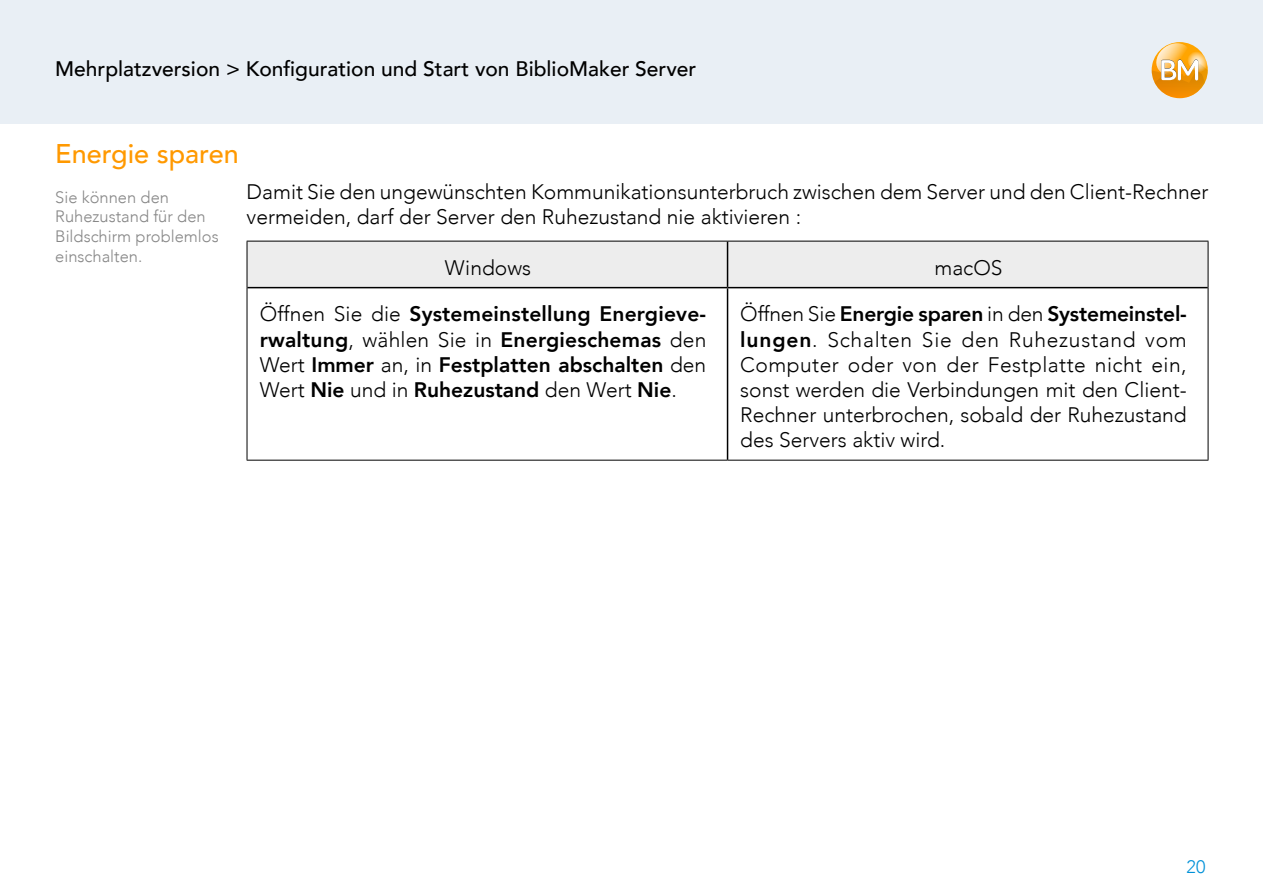
<style>
.page{position:relative;width:1263px;height:893px;background:#fff}
.page>*{position:absolute;margin:0;border:0;box-sizing:border-box;transform-origin:0 0}
.t1{font:500 27px "Avenir";color:#f90}
.t2{font:300 21px/25.2px "Avenir";color:#000}
.t3{font:800 21px/25.2px "Avenir";color:#000;text-align:justify}
.t4{font:500 21px "Avenir";color:#000}
.t5{font:300 18px "Avenir";color:#0091d8}
.t6{font:300 16.5px/19.8px "Avenir";color:#878787}
.s1{font-weight:300}
.s2{font-weight:800}
</style>
<div class="page">
<div style="left:0;top:0;width:1263px;height:123px;background:#e9eff5"></div>
<svg style="left:1152px;top:43px;width:56px;height:55px"></svg>
<div style="left:248px;top:242px;width:960px;height:45px;background:#ededed"></div>
<hr style="left:727px;top:241px;width:1px;height:46px;background:#000">
<hr style="left:247px;top:287px;width:480px;height:1px;background:#000">
<hr style="left:727px;top:287px;width:481px;height:1px;background:#000">
<hr style="left:727px;top:288px;width:1px;height:172px;background:#000">
<hr style="left:247px;top:241px;width:480px;height:1px;background:#000">
<hr style="left:247px;top:241px;width:1px;height:47px;background:#000">
<hr style="left:727px;top:241px;width:481px;height:1px;background:#000">
<hr style="left:1208px;top:241px;width:1px;height:47px;background:#000">
<hr style="left:247px;top:288px;width:1px;height:172px;background:#000">
<hr style="left:1208px;top:288px;width:1px;height:172px;background:#000">
<hr style="left:247px;top:460px;width:480px;height:1px;background:#000">
<hr style="left:727px;top:460px;width:481px;height:1px;background:#000">
<p class="t4" style="left:55px;top:51px;width:643px">Mehrplatzversion &gt; Konfiguration und Start von BiblioMaker Server</p>
<p class="t1" style="left:55px;top:130px;width:185px">Energie sparen</p>
<p class="t6" style="left:55px;top:187px;width:165px">Sie können den<br>Ruhezustand für den<br>Bildschirm problemlos einschalten.</p>
<p class="t2" style="left:247px;top:179px;width:963px">Damit Sie den ungewünschten Kommunikationsunterbruch zwischen dem Server und den Client-Rechner vermeiden, darf der Server den Ruhezustand nie aktivieren :</p>
<p class="t2" style="left:445px;top:255px;width:88px">Windows</p>
<p class="t2" style="left:934px;top:255px;width:70px">macOS</p>
<p class="t3" style="left:260px;top:302px;width:448px"><span class="s1">Öffnen Sie die</span> Systemeinstellung Energieve&shy;rwaltung<span class="s1">, wählen Sie in</span> Energieschemas <span class="s1">den Wert</span> Immer <span class="s1">an, in</span> Festplatten abschalten <span class="s1">den Wert</span> Nie <span class="s1">und in</span> Ruhezustand <span class="s1">den Wert</span> Nie<span class="s1">.</span></p>
<p class="t2" style="left:740px;top:302px;width:448px;text-align:justify">Öffnen Sie <span class="s2">Energie sparen</span> in den <span class="s2">Systemeinstel&shy;lungen</span>. Schalten Sie den Ruhezustand vom Computer oder von der Festplatte nicht ein, sonst werden die Verbindungen mit den Client-Rechner unterbrochen, sobald der Ruhezustand des Servers aktiv wird.</p>
<p class="t5" style="left:1186px;top:856px;width:21px">20</p>
</div>
